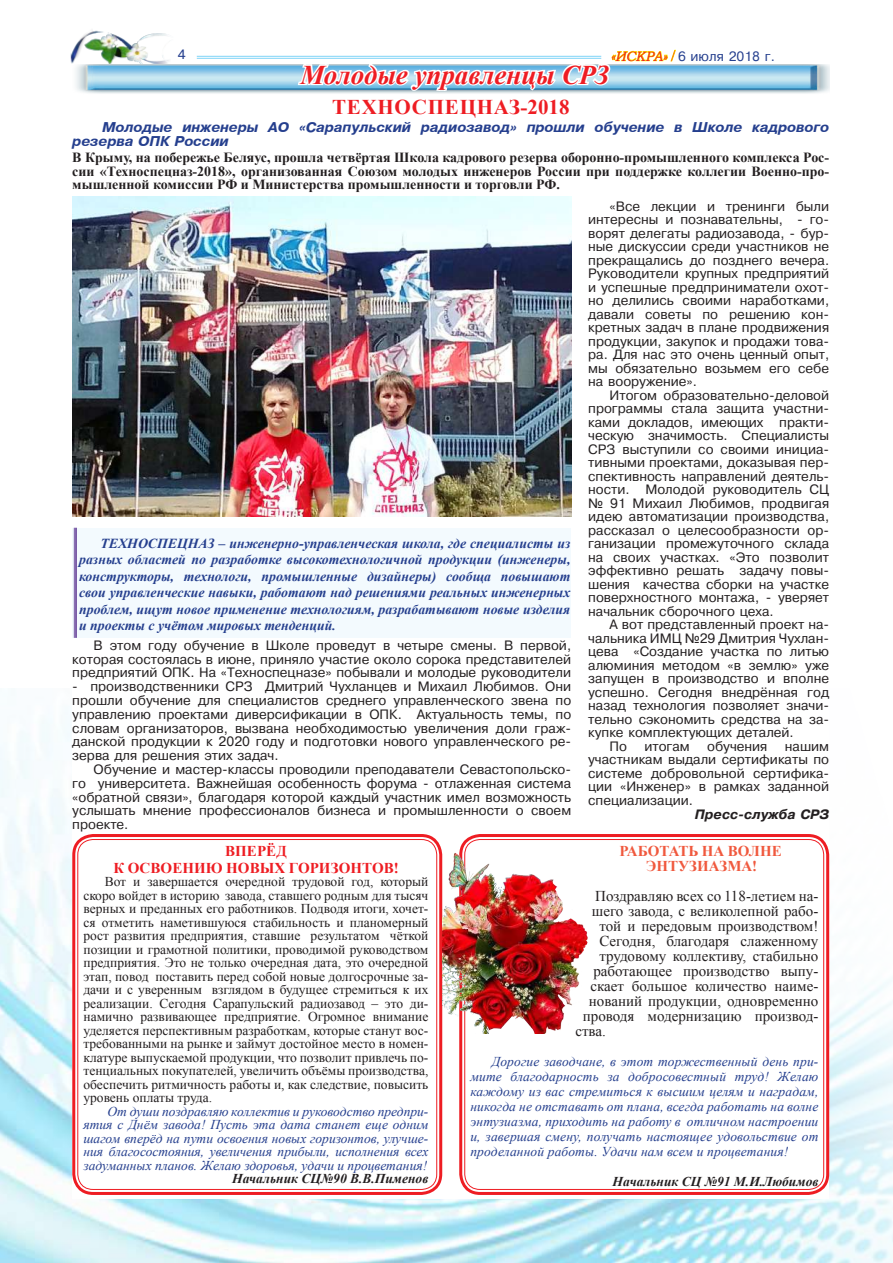
<style>
.page{position:relative;width:893px;height:1263px;background:#fff}
.page>*{position:absolute;margin:0;border:0;box-sizing:border-box;transform-origin:0 0}
.t1{font:italic 700 27px "Times New Roman";letter-spacing:-.005em;color:#ee1d23}
.t2{font:700 21px "Times New Roman";letter-spacing:.035em;color:#ee1d23}
.t3{font:15px "Times New Roman";color:#231f20}
.t4{font:700 15px/16.5px "Times New Roman";letter-spacing:.005em;color:#ee1d23;text-align:center}
.t5{font:700 15px/15px "Times New Roman";letter-spacing:.005em;color:#f0593e;text-align:center}
.t6{font:700 13.95px/13.5px "Times New Roman";color:#231f20;text-align:justify}
.t7{font:italic 700 13.8px/16.5px "Times New Roman";color:#253f8e;text-align:justify}
.t8{font:13.5px/13.5px "Pragmatica Cyrillic";color:#231f20;text-align:justify}
.t9{font:13.5px/13.5px "Times New Roman";color:#231f20;text-align:justify}
.t10{font:italic 13.5px/15px "Times New Roman";color:#253f8e;text-align:justify}
.t11{font:italic 700 13.5px/13.5px "Pragmatica";color:#253f8e}
.t12{font:italic 700 13.5px "Times New Roman";color:#231f20}
.t13{font:13.5px "Pragmatica Cyrillic";color:#253f8e}
.t14{font:13.5px "Pragmatica Bold Italic Cyrillic";color:#231f20}
.s1{font-family:"Bookman Old Style";font-style:italic;color:#ee1d23}
.s2{font-family:"Times New Roman";font-size:15px;color:#ee1d23}
</style>
<div class="page">
<img style="left:71px;top:30px;width:98px;height:34px">
<hr style="left:197px;top:56px;width:404px;height:1px;background:#80d4f7">
<hr style="left:197px;top:58px;width:404px;height:1px;background:#80d4f7">
<img style="left:76px;top:64px;width:753px;height:30px">
<img style="left:0;top:719px;width:893px;height:544px">
<div style="left:72px;top:561px;width:757px;height:638px;background:#fff"></div>
<svg style="left:296px;top:49px;width:380px;height:167px"></svg>
<img style="left:72px;top:196px;width:499px;height:321px">
<div style="left:72px;top:528px;width:499px;height:110px;background:#f3fafe"></div>
<hr style="left:76px;top:528px;width:1px;height:110px;background:#7757a4">
<hr style="left:75px;top:528px;width:1px;height:110px;background:#7757a4">
<hr style="left:74px;top:528px;width:1px;height:110px;background:#7757a4">
<div style="left:72px;top:834px;width:370px;height:361px;border:3px solid #ee1d23;border-radius:20px"></div>
<div style="left:77px;top:839px;width:360px;height:351px;border:1px solid #ee1d23;border-radius:16px"></div>
<div style="left:459px;top:834px;width:370px;height:361px;border:3px solid #ee1d23;border-radius:20px"></div>
<img style="left:442px;top:838px;width:176px;height:195px">
<p class="t13" style="left:178px;top:47px;width:9px">4</p>
<p class="t13" style="left:611px;top:49px;width:165px"><span class="s1">«ИСКРА»</span> <span class="s2">/</span> 6 июля 2018 г.</p>
<h1 class="t1" style="left:301px;top:56px;width:310px">Молодые управленцы СРЗ</h1>
<h2 class="t2" style="left:332px;top:92px;width:239px">ТЕХНОСПЕЦНАЗ-2018</h2>
<p class="t11" style="left:72px;top:121px;width:758px;text-indent:30px">Молодые инженеры АО «Сарапульский радиозавод» прошли обучение в Школе кадрового резерва ОПК России</p>
<p class="t6" style="left:72px;top:151px;width:758px">В Крыму, на побережье Беляус, прошла четвёртая Школа кадрового резерва оборонно-промышленного комплекса Рос&shy;сии «Техноспецназ-2018», организованная Союзом молодых инженеров России при поддержке коллегии Военно-про&shy;мышленной комиссии РФ и Министерства промышленности и торговли РФ.</p>
<p class="t7" style="left:79px;top:534px;width:493px;text-indent:21px">ТЕХНОСПЕЦНАЗ – инженерно-управленческая школа, где специалисты из разных областей по разработке высокотехнологичной продукции (инженеры, конструкторы, технологи, промышленные дизайнеры) сообща повышают свои управленческие навыки, работают над решениями реальных инженерных проблем, ищут новое применение технологиям, разрабатывают новые изделия и проекты с учётом мировых тенденций.</p>
<p class="t8" style="left:72px;top:638px;width:500px;text-indent:21px">В этом году обучение в Школе проведут в четыре смены. В первой, которая состоялась в июне, приняло участие около сорока представителей предприятий ОПК. На «Техноспецназе» побывали и молодые руководители</p>
<p class="t8" style="left:72px;top:680px;width:500px">- производственники СРЗ Дмитрий Чухланцев и Михаил Любимов. Они прошли обучение для специалистов среднего управленческого звена по управлению проектами диверсификации в ОПК. Актуальность темы, по словам организаторов, вызвана необходимостью увеличения доли граж&shy;данской продукции к 2020 году и подготовки нового управленческого ре&shy;зерва для решения этих задач.</p>
<p class="t8" style="left:72px;top:763px;width:500px;text-indent:21px">Обучение и мастер-классы проводили преподаватели Севастопольско&shy;го университета. Важнейшая особенность форума - отлаженная система «обратной связи», благодаря которой каждый участник имел возможность услышать мнение профессионалов бизнеса и промышленности о своем проекте.</p>
<p class="t8" style="left:588px;top:200px;width:242px;text-indent:21px">«Все лекции и тренинги были интересны и познавательны, - го&shy;ворят делегаты радиозавода, - бур&shy;ные дискуссии среди участников не прекращались до позднего вечера.<br>Руководители крупных предприятий и успешные предприниматели охот&shy;но делились своими наработками, давали советы по решению кон&shy;кретных задач в плане продвижения продукции, закупок и продажи това&shy;ра. Для нас это очень ценный опыт, мы обязательно возьмем его себе на вооружение».</p>
<p class="t8" style="left:588px;top:389px;width:242px;text-indent:21px">Итогом образовательно-деловой программы стала защита участни&shy;ками докладов, имеющих практи&shy;ческую значимость. Специалисты СРЗ выступили со своими инициа&shy;тивными проектами, доказывая пер&shy;спективность направлений деятель&shy;ности. Молодой руководитель СЦ ¹ 91 Михаил Любимов, продвигая идею автоматизации производства, рассказал о целесообразности ор&shy;ганизации промежуточного склада на своих участках. «Это позволит эффективно решать задачу повы&shy;шения качества сборки на участке поверхностного монтажа, - уверяет начальник сборочного цеха.</p>
<p class="t8" style="left:609px;top:618px;width:221px">А вот представленный проект на-</p>
<p class="t8" style="left:588px;top:632px;width:242px">чальника ИМЦ ¹29 Дмитрия Чухлан-</p>
<p class="t8" style="left:588px;top:645px;width:242px">цева «Создание участка по литью</p>
<p class="t8" style="left:588px;top:659px;width:242px">алюминия методом «в землю» уже</p>
<p class="t8" style="left:588px;top:672px;width:242px">запущен в производство и вполне</p>
<p class="t8" style="left:588px;top:686px;width:242px">успешно. Сегодня внедр¸нная год</p>
<p class="t8" style="left:588px;top:699px;width:242px">назад технология позволяет значи-</p>
<p class="t8" style="left:588px;top:713px;width:242px">тельно сэкономить средства на за-</p>
<p class="t8" style="left:588px;top:726px;width:207px">купке комплектующих деталей.</p>
<p class="t8" style="left:609px;top:740px;width:19px">По</p>
<p class="t8" style="left:644px;top:740px;width:47px">итогам</p>
<p class="t8" style="left:707px;top:740px;width:62px">обучения</p>
<p class="t8" style="left:588px;top:740px;width:242px;text-indent:197px">нашим участникам выдали сертификаты по системе добровольной сертифика&shy;ции «Инженер» в рамках заданной специализации.</p>
<p class="t14" style="left:695px;top:807px;width:136px">Пресс-служба СРЗ</p>
<p class="t4" style="left:113px;top:843px;width:287px">ВПЕРЁД<br>К ОСВОЕНИЮ НОВЫХ ГОРИЗОНТОВ!</p>
<p class="t9" style="left:83px;top:875px;width:346px;text-indent:21px">Вот и завершается очередной трудовой год, который скоро войдет в историю завода, ставшего родным для тысяч верных и преданных его работников. Подводя итоги, хочет&shy;ся отметить наметившуюся стабильность и планомерный рост развития предприятия, ставшие результатом чёткой позиции и грамотной политики, проводимой руководством предприятия. Это не только очередная дата, это очередной этап, повод поставить перед собой новые долгосрочные за&shy;дачи и с уверенным взглядом в будущее стремиться к их реализации. Сегодня Сарапульский радиозавод – это ди&shy;намично развивающее предприятие. Огромное внимание уделяется перспективным разработкам, которые станут вос&shy;требованными на рынке и займут достойное место в номен&shy;клатуре выпускаемой продукции, что позволит привлечь по&shy;тенциальных покупателей, увеличить объёмы производства, обеспечить ритмичность работы и, как следствие, повысить уровень оплаты труда.</p>
<p class="t10" style="left:83px;top:1104px;width:346px;line-height:13.5px;text-indent:24px">От души поздравляю коллектив и руководство предпри&shy;ятия с Днём завода! Пусть эта дата станет еще одним шагом вперёд на пути освоения новых горизонтов, улучше&shy;ния благосостояния, увеличения прибыли, исполнения всех задуманных планов. Желаю здоровья, удачи и процветания!</p>
<p class="t12" style="left:232px;top:1169px;width:198px">Начальник СЦ№90 В.В.Пименов</p>
<p class="t5" style="left:620px;top:843px;width:164px">РАБОТАТЬ НА ВОЛНЕ<br>ЭНТУЗИАЗМА!</p>
<p class="t3" style="left:595px;top:886px;width:225px">Поздравляю всех со 118-летием на-</p>
<p class="t3" style="left:592px;top:901px;width:228px">шего завода, с великолепной рабо-</p>
<p class="t3" style="left:599px;top:916px;width:220px">той и передовым производством!</p>
<p class="t3" style="left:599px;top:931px;width:220px">Сегодня, благодаря слаженному</p>
<p class="t3" style="left:599px;top:946px;width:220px">трудовому коллективу, стабильно</p>
<p class="t3" style="left:593px;top:961px;width:226px">работающее производство выпу-</p>
<p class="t3" style="left:590px;top:976px;width:229px">скает большое количество наиме-</p>
<p class="t3" style="left:589px;top:991px;width:231px">нований продукции, одновременно</p>
<p class="t3" style="left:583px;top:1006px;width:237px">проводя модернизацию производ-</p>
<p class="t3" style="left:575px;top:1021px;width:32px">ства.</p>
<p class="t10" style="left:470px;top:1054px;width:350px;text-indent:21px">Дорогие заводчане, в этот торжественный день при&shy;мите благодарность за добросовестный труд! Желаю каждому из вас стремиться к высшим целям и наградам, никогда не отставать от плана, всегда работать на волне энтузиазма, приходить на работу в отличном настроении и, завершая смену, получать настоящее удовольствие от проделанной работы. Удачи нам всем и процветания!</p>
<p class="t12" style="left:613px;top:1172px;width:207px">Начальник СЦ №91 М.И.Любимов</p>
</div>
